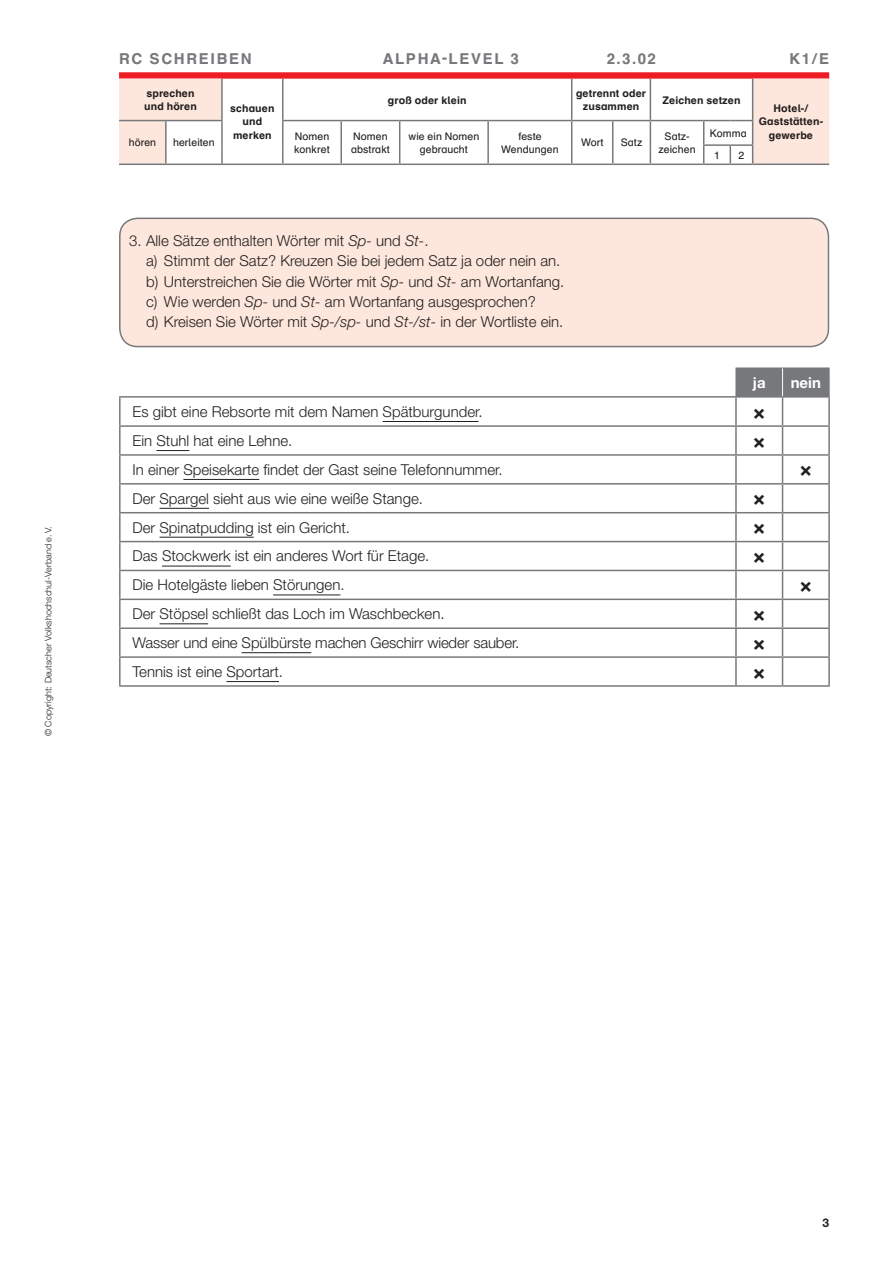
<style>
.page{position:relative;width:893px;height:1263px;background:#fff}
.page>*{position:absolute;margin:0;border:0;box-sizing:border-box;transform-origin:0 0}
.t1{font:700 19.5px "Univers LT Std";color:#231f20}
.t2{font:300 15px/20.2px "Helvetica Neue LT Pro";color:#231f20}
.t3{font:700 15px "Schulbuch Nord Pro";letter-spacing:.11em;color:#76787b}
.t4{font:700 15px "Helvetica Neue LT Pro";color:#fff}
.t5{font:700 12px "Helvetica Neue LT Pro";color:#231f20}
.t6{font:700 10.5px/13.5px "Schulbuch Nord Pro";letter-spacing:.01em;color:#231f20;text-align:center}
.t7{font:10.5px/13.5px "Schulbuch Nord Pro";letter-spacing:.01em;color:#231f20}
.t8{font:300 9px "Helvetica Neue LT Pro";letter-spacing:.005em;color:#231f20}
.s1{font-style:italic}
</style>
<div class="page">
<div style="left:120px;top:218px;width:708px;height:129px;background:#fde7dc;border-radius:18px"></div>
<div style="left:119px;top:218px;width:710px;height:129px;border:1px solid #76787b;border-radius:18px"></div>
<div style="left:119px;top:72px;width:710px;height:7px;background:#ee1d23"></div>
<svg style="left:119px;top:79px;width:710px;height:85px"></svg>
<hr style="left:572px;top:120px;width:41px;height:1px;background:#76787b">
<hr style="left:572px;top:164px;width:41px;height:1px;background:#76787b">
<hr style="left:119px;top:120px;width:47px;height:1px;background:#76787b">
<hr style="left:119px;top:164px;width:47px;height:1px;background:#76787b">
<svg style="left:571px;top:121px;width:1px;height:43px"></svg>
<hr style="left:488px;top:164px;width:84px;height:1px;background:#76787b">
<hr style="left:650px;top:79px;width:1px;height:41px;background:#76787b">
<hr style="left:650px;top:120px;width:54px;height:1px;background:#76787b">
<hr style="left:650px;top:164px;width:54px;height:1px;background:#76787b">
<hr style="left:752px;top:79px;width:1px;height:41px;background:#76787b">
<svg style="left:703px;top:120px;width:50px;height:45px"></svg>
<hr style="left:753px;top:164px;width:76px;height:1px;background:#76787b">
<hr style="left:571px;top:79px;width:1px;height:41px;background:#76787b">
<hr style="left:488px;top:120px;width:84px;height:1px;background:#76787b">
<hr style="left:166px;top:120px;width:57px;height:1px;background:#76787b">
<hr style="left:165px;top:121px;width:2px;height:24px;background:#76787b">
<svg style="left:165px;top:145px;width:2px;height:19px"></svg>
<hr style="left:166px;top:164px;width:56px;height:1px;background:#76787b">
<hr style="left:221px;top:79px;width:2px;height:41px;background:#76787b">
<hr style="left:282px;top:79px;width:1px;height:41px;background:#76787b">
<hr style="left:221px;top:121px;width:2px;height:24px;background:#76787b">
<svg style="left:221px;top:145px;width:2px;height:19px"></svg>
<hr style="left:222px;top:164px;width:61px;height:1px;background:#76787b">
<hr style="left:282px;top:120px;width:59px;height:1px;background:#76787b">
<svg style="left:282px;top:121px;width:1px;height:43px"></svg>
<hr style="left:283px;top:164px;width:58px;height:1px;background:#76787b">
<hr style="left:400px;top:120px;width:88px;height:1px;background:#76787b">
<hr style="left:487px;top:121px;width:2px;height:24px;background:#76787b">
<svg style="left:487px;top:145px;width:2px;height:19px"></svg>
<hr style="left:400px;top:164px;width:88px;height:1px;background:#76787b">
<hr style="left:613px;top:120px;width:37px;height:1px;background:#76787b">
<svg style="left:612px;top:121px;width:1px;height:43px"></svg>
<svg style="left:650px;top:121px;width:1px;height:43px"></svg>
<hr style="left:613px;top:164px;width:37px;height:1px;background:#76787b">
<hr style="left:341px;top:120px;width:59px;height:1px;background:#76787b">
<hr style="left:340px;top:121px;width:2px;height:24px;background:#76787b">
<svg style="left:340px;top:145px;width:2px;height:19px"></svg>
<svg style="left:399px;top:121px;width:1px;height:43px"></svg>
<hr style="left:341px;top:164px;width:59px;height:1px;background:#76787b">
<hr style="left:119px;top:396px;width:617px;height:2px;background:#76787b">
<hr style="left:119px;top:398px;width:2px;height:27px;background:#76787b">
<hr style="left:735px;top:398px;width:2px;height:27px;background:#76787b">
<hr style="left:119px;top:425px;width:617px;height:2px;background:#76787b">
<hr style="left:119px;top:427px;width:2px;height:27px;background:#76787b">
<hr style="left:735px;top:427px;width:2px;height:27px;background:#76787b">
<hr style="left:119px;top:454px;width:617px;height:2px;background:#76787b">
<hr style="left:119px;top:456px;width:2px;height:27px;background:#76787b">
<hr style="left:735px;top:456px;width:2px;height:27px;background:#76787b">
<hr style="left:119px;top:483px;width:617px;height:2px;background:#76787b">
<hr style="left:119px;top:485px;width:2px;height:27px;background:#76787b">
<hr style="left:735px;top:485px;width:2px;height:27px;background:#76787b">
<hr style="left:119px;top:512px;width:617px;height:1px;background:#76787b">
<hr style="left:119px;top:513px;width:2px;height:28px;background:#76787b">
<hr style="left:735px;top:513px;width:2px;height:28px;background:#76787b">
<hr style="left:119px;top:541px;width:617px;height:1px;background:#76787b">
<hr style="left:119px;top:542px;width:2px;height:28px;background:#76787b">
<hr style="left:735px;top:542px;width:2px;height:28px;background:#76787b">
<hr style="left:119px;top:570px;width:617px;height:1px;background:#76787b">
<hr style="left:119px;top:571px;width:2px;height:28px;background:#76787b">
<hr style="left:735px;top:571px;width:2px;height:28px;background:#76787b">
<hr style="left:119px;top:599px;width:617px;height:1px;background:#76787b">
<hr style="left:119px;top:600px;width:2px;height:27px;background:#76787b">
<hr style="left:735px;top:600px;width:2px;height:27px;background:#76787b">
<hr style="left:119px;top:627px;width:617px;height:2px;background:#76787b">
<hr style="left:119px;top:629px;width:2px;height:27px;background:#76787b">
<hr style="left:735px;top:629px;width:2px;height:27px;background:#76787b">
<hr style="left:119px;top:656px;width:617px;height:2px;background:#76787b">
<hr style="left:119px;top:658px;width:2px;height:27px;background:#76787b">
<hr style="left:735px;top:658px;width:2px;height:27px;background:#76787b">
<svg style="left:736px;top:368px;width:94px;height:317px"></svg>
<hr style="left:828px;top:658px;width:2px;height:27px;background:#76787b">
<hr style="left:119px;top:685px;width:617px;height:2px;background:#76787b">
<hr style="left:736px;top:685px;width:46px;height:2px;background:#76787b">
<hr style="left:782px;top:685px;width:48px;height:2px;background:#76787b">
<hr style="left:383px;top:421px;width:95px;height:1px;background:#231f20">
<hr style="left:156px;top:450px;width:33px;height:1px;background:#231f20">
<hr style="left:183px;top:479px;width:76px;height:1px;background:#231f20">
<hr style="left:160px;top:508px;width:49px;height:1px;background:#231f20">
<hr style="left:160px;top:537px;width:94px;height:1px;background:#231f20">
<hr style="left:162px;top:566px;width:69px;height:1px;background:#231f20">
<hr style="left:273px;top:594px;width:67px;height:1px;background:#231f20">
<hr style="left:160px;top:623px;width:48px;height:1px;background:#231f20">
<hr style="left:242px;top:652px;width:69px;height:1px;background:#231f20">
<hr style="left:226px;top:681px;width:53px;height:1px;background:#231f20">
<p class="t8" style="left:43px;top:736px;width:211px;rotate:-90deg">© Copyright: Deutscher Volkshochschul-Verband e.V.</p>
<p class="t3" style="left:119px;top:48px;width:134px">RC SCHREIBEN</p>
<p class="t3" style="left:383px;top:48px;width:138px">ALPHA-LEVEL 3</p>
<p class="t3" style="left:607px;top:48px;width:51px">2.3.02</p>
<p class="t3" style="left:789px;top:48px;width:41px">K1/E</p>
<p class="t6" style="left:144px;top:86px;width:54px;text-align:left">sprechen und hören</p>
<p class="t6" style="left:388px;top:93px;width:80px">groß oder klein</p>
<p class="t6" style="left:576px;top:86px;width:72px">getrennt oder zusammen</p>
<p class="t6" style="left:662px;top:93px;width:80px">Zeichen setzen</p>
<p class="t6" style="left:759px;top:101px;width:66px">Hotel-/<br>Gaststätten&shy;gewerbe</p>
<p class="t6" style="left:230px;top:101px;width:46px">schauen und merken</p>
<p class="t7" style="left:129px;top:136px;width:29px">hören</p>
<p class="t7" style="left:173px;top:136px;width:43px">herleiten</p>
<p class="t7" style="left:294px;top:129px;width:37px">Nomen konkret</p>
<p class="t7" style="left:351px;top:129px;width:40px">Nomen abstrakt</p>
<p class="t7" style="left:408px;top:129px;width:72px;text-align:center">wie ein Nomen gebraucht</p>
<p class="t7" style="left:501px;top:129px;width:59px;text-align:center">feste<br>Wendungen</p>
<p class="t7" style="left:581px;top:136px;width:24px">Wort</p>
<p class="t7" style="left:621px;top:136px;width:23px">Satz</p>
<p class="t7" style="left:658px;top:129px;width:39px;text-align:center">Satz&shy;zeichen</p>
<p class="t7" style="left:714px;top:122px;width:34px;line-height:21.9px;text-indent:-4px">Komma<br>1</p>
<p class="t7" style="left:739px;top:148px;width:7px">2</p>
<p class="t2" style="left:146px;top:230px;width:420px;text-indent:-17px">3. Alle Sätze enthalten Wörter mit <span class="s1">Sp-</span> und <span class="s1">St-</span>.<br>a) Stimmt der Satz? Kreuzen Sie bei jedem Satz ja oder nein an. b) Unterstreichen Sie die Wörter mit <span class="s1">Sp-</span> und <span class="s1">St-</span> am Wortanfang. c) Wie werden <span class="s1">Sp-</span> und <span class="s1">St-</span> am Wortanfang ausgesprochen?<br>d) Kreisen Sie Wörter mit <span class="s1">Sp-/sp-</span> und <span class="s1">St-/st-</span> in der Wortliste ein.</p>
<p class="t4" style="left:753px;top:373px;width:14px">ja</p>
<p class="t4" style="left:791px;top:373px;width:32px">nein</p>
<p class="t2" style="left:133px;top:401px;width:352px">Es gibt eine Rebsorte mit dem Namen Spätburgunder.</p>
<h1 class="t1" style="left:754px;top:400px;width:13px">×</h1>
<p class="t2" style="left:133px;top:430px;width:161px">Ein Stuhl hat eine Lehne.</p>
<h1 class="t1" style="left:754px;top:429px;width:13px">×</h1>
<p class="t2" style="left:133px;top:459px;width:372px">In einer Speisekarte findet der Gast seine Telefonnummer.</p>
<h1 class="t1" style="left:800px;top:458px;width:13px">×</h1>
<p class="t2" style="left:133px;top:488px;width:292px">Der Spargel sieht aus wie eine weiße Stange.</p>
<h1 class="t1" style="left:754px;top:487px;width:13px">×</h1>
<p class="t2" style="left:133px;top:517px;width:219px">Der Spinatpudding ist ein Gericht.</p>
<h1 class="t1" style="left:754px;top:516px;width:13px">×</h1>
<p class="t2" style="left:133px;top:546px;width:298px">Das Stockwerk ist ein anderes Wort für Etage.</p>
<h1 class="t1" style="left:754px;top:545px;width:13px">×</h1>
<p class="t2" style="left:133px;top:574px;width:214px">Die Hotelgäste lieben Störungen.</p>
<h1 class="t1" style="left:800px;top:574px;width:13px">×</h1>
<p class="t2" style="left:133px;top:603px;width:313px">Der Stöpsel schließt das Loch im Waschbecken.</p>
<h1 class="t1" style="left:754px;top:602px;width:13px">×</h1>
<p class="t2" style="left:133px;top:632px;width:388px">Wasser und eine Spülbürste machen Geschirr wieder sauber.</p>
<h1 class="t1" style="left:754px;top:631px;width:13px">×</h1>
<p class="t2" style="left:133px;top:661px;width:152px">Tennis ist eine Sportart.</p>
<h1 class="t1" style="left:754px;top:660px;width:13px">×</h1>
<p class="t5" style="left:822px;top:1215px;width:8px">3</p>
</div>
